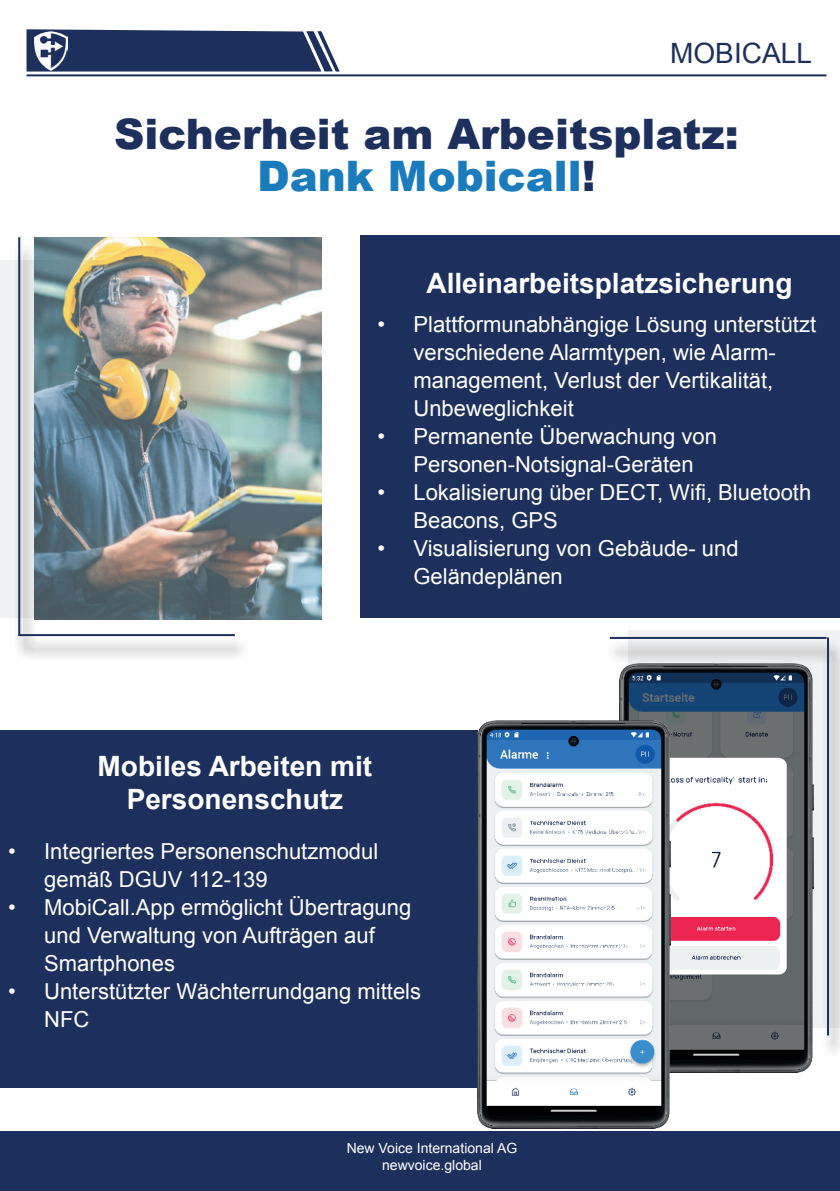
<style>
.page{position:relative;width:840px;height:1191px;background:#fff}
.page>*{position:absolute;margin:0;border:0;box-sizing:border-box;transform-origin:0 0}
.t1{font:900 42px/42px "Arial";color:#1d305d;text-align:center}
.t2{font:700 28px/33.6px "Arial";color:#fff;text-align:center}
.t3{font:28px "Arial";color:#1d305d}
.t4{font:22px/28px "Arial";color:#fff}
.t5{font:14px/16.8px "Arial";color:#fff;text-align:center}
.s1{color:#1a7cbd}
</style>
<div class="page">
<svg style="left:627px;top:630px;width:212px;height:398px;fill:#f0f1f2"></svg>
<div style="left:0;top:260px;width:229px;height:357px;background:#f0f1f2"></div>
<div style="left:13px;top:242px;width:24px;height:416px;background:#231f20;opacity:.81"></div>
<hr style="left:18px;top:237px;width:2px;height:398px;background:#1d305d">
<div style="left:360px;top:235px;width:479px;height:382px;background:#1d305d"></div>
<div style="left:0;top:1131px;width:839px;height:60px;background:#1d305d"></div>
<hr style="left:26px;top:74px;width:800px;height:2px;background:#1d305d">
<svg style="left:26px;top:29px;width:313px;height:43px;background:#34456d"></svg>
<img style="left:34px;top:32px;width:33px;height:38px">
<img style="left:619px;top:664px;width:193px;height:409px">
<div style="left:0;top:731px;width:477px;height:357px;background:#1d305d"></div>
<div style="left:14px;top:637px;width:236px;height:24px;background:#231f20;opacity:.81"></div>
<hr style="left:18px;top:634px;width:217px;height:2px;background:#1d305d">
<img style="left:477px;top:720px;width:193px;height:408px">
<img style="left:34px;top:237px;width:287px;height:382px">
<div style="left:605px;top:640px;width:234px;height:23px;background:#231f20;opacity:.81"></div>
<hr style="left:609px;top:637px;width:217px;height:2px;background:#1d305d">
<div style="left:821px;top:642px;width:18px;height:417px;background:#231f20;opacity:.81"></div>
<hr style="left:826px;top:637px;width:2px;height:398px;background:#1d305d">
<p class="t3" style="left:669px;top:35px;width:143px">MOBICALL</p>
<h1 class="t1" style="left:114px;top:111px;width:625px">Sicherheit am Arbeitsplatz:<br><span class="s1">Dank Mobicall</span>!</h1>
<p class="t2" style="left:426px;top:267px;width:367px">Alleinarbeitsplatzsicherung</p>
<p class="t4" style="left:413px;top:310px;width:404px;text-indent:-36px">• Plattformunabhängige Lösung unterstützt verschiedene Alarmtypen, wie Alarm&shy;management, Verlust der Vertikalität, Unbeweglichkeit</p>
<p class="t4" style="left:377px;top:422px;width:341px;text-align:center">• Permanente Überwachung von<br>Personen-Notsignal-Geräten</p>
<p class="t4" style="left:413px;top:478px;width:399px;text-indent:-36px">• Lokalisierung über DECT, Wifi, Bluetooth<br>Beacons, GPS</p>
<p class="t4" style="left:413px;top:534px;width:326px;text-indent:-36px">• Visualisierung von Gebäude- und<br>Geländeplänen</p>
<p class="t2" style="left:98px;top:750px;width:276px">Mobiles Arbeiten mit<br>Personenschutz</p>
<p class="t4" style="left:44px;top:837px;width:335px;text-indent:-36px">• Integriertes Personenschutzmodul gemäß DGUV 112-139</p>
<p class="t4" style="left:44px;top:893px;width:368px;text-indent:-36px">• MobiCall.App ermöglicht Übertragung und Verwaltung von Aufträgen auf<br>Smartphones</p>
<p class="t4" style="left:44px;top:977px;width:378px;text-indent:-36px">• Unterstützter Wächterrundgang mittels<br>NFC</p>
<p class="t5" style="left:346px;top:1139px;width:172px">New Voice International AG newvoice.global</p>
</div>
